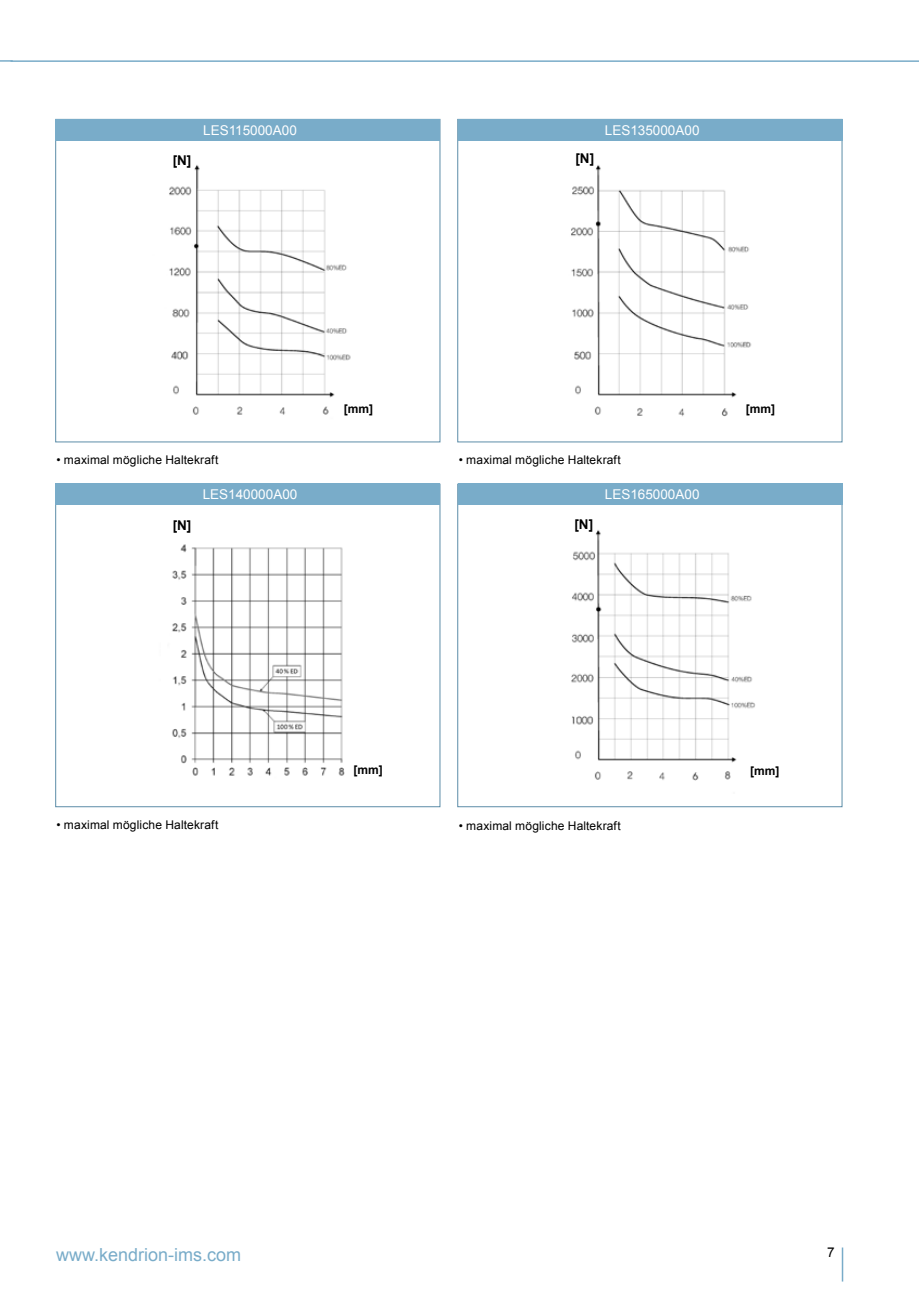
<style>
.page{position:relative;width:919px;height:1289px;background:#fff}
.page>*{position:absolute;margin:0;border:0;box-sizing:border-box;transform-origin:0 0}
.t1{font:18px "Arial";color:#79acc9}
.t2{font:13.5px "Arial";color:#fff}
.t3{font:700 13.5px "Arial";color:#000}
.t4{font:13.5px "Arial";color:#000}
.t5{font:12px "Arial";letter-spacing:.01em;color:#000}
.t6{font:700 12px "Arial";color:#000}
</style>
<div class="page">
<hr style="left:841px;top:1247px;width:2px;height:34px;background:#79acc9">
<hr style="left:11px;top:60px;width:907px;height:2px;background:#79acc9">
<svg style="left:0;top:60px;width:13px;height:2px"></svg>
<img style="left:169px;top:165px;width:182px;height:250px">
<img style="left:571px;top:165px;width:181px;height:252px">
<img style="left:172px;top:544px;width:173px;height:232px">
<img style="left:571px;top:530px;width:184px;height:251px">
<div style="left:56px;top:119px;width:384px;height:22px;background:#79acc9"></div>
<div style="left:458px;top:119px;width:384px;height:22px;background:#79acc9"></div>
<div style="left:56px;top:483px;width:384px;height:21px;background:#79acc9"></div>
<div style="left:458px;top:483px;width:384px;height:21px;background:#79acc9"></div>
<p class="t3" style="left:173px;top:151px;width:20px">[N]</p>
<p class="t2" style="left:203px;top:121px;width:95px">LES115000A00</p>
<p class="t2" style="left:605px;top:121px;width:96px">LES135000A00</p>
<p class="t3" style="left:575px;top:150px;width:20px">[N]</p>
<p class="t6" style="left:344px;top:400px;width:31px">[mm]</p>
<p class="t5" style="left:56px;top:452px;width:163px">• maximal mögliche Haltekraft</p>
<p class="t5" style="left:458px;top:452px;width:163px">• maximal mögliche Haltekraft</p>
<p class="t3" style="left:173px;top:516px;width:20px">[N]</p>
<p class="t2" style="left:203px;top:485px;width:96px">LES140000A00</p>
<p class="t2" style="left:605px;top:485px;width:96px">LES165000A00</p>
<p class="t3" style="left:574px;top:515px;width:20px">[N]</p>
<p class="t6" style="left:745px;top:400px;width:31px">[mm]</p>
<p class="t6" style="left:353px;top:762px;width:31px">[mm]</p>
<p class="t5" style="left:56px;top:817px;width:163px">• maximal mögliche Haltekraft</p>
<p class="t5" style="left:458px;top:817px;width:163px">• maximal mögliche Haltekraft</p>
<p class="t6" style="left:750px;top:762px;width:31px">[mm]</p>
<h1 class="t1" style="left:56px;top:1242px;width:187px">www.kendrion-ims.com</h1>
<p class="t4" style="left:827px;top:1243px;width:9px">7</p>
</div>
